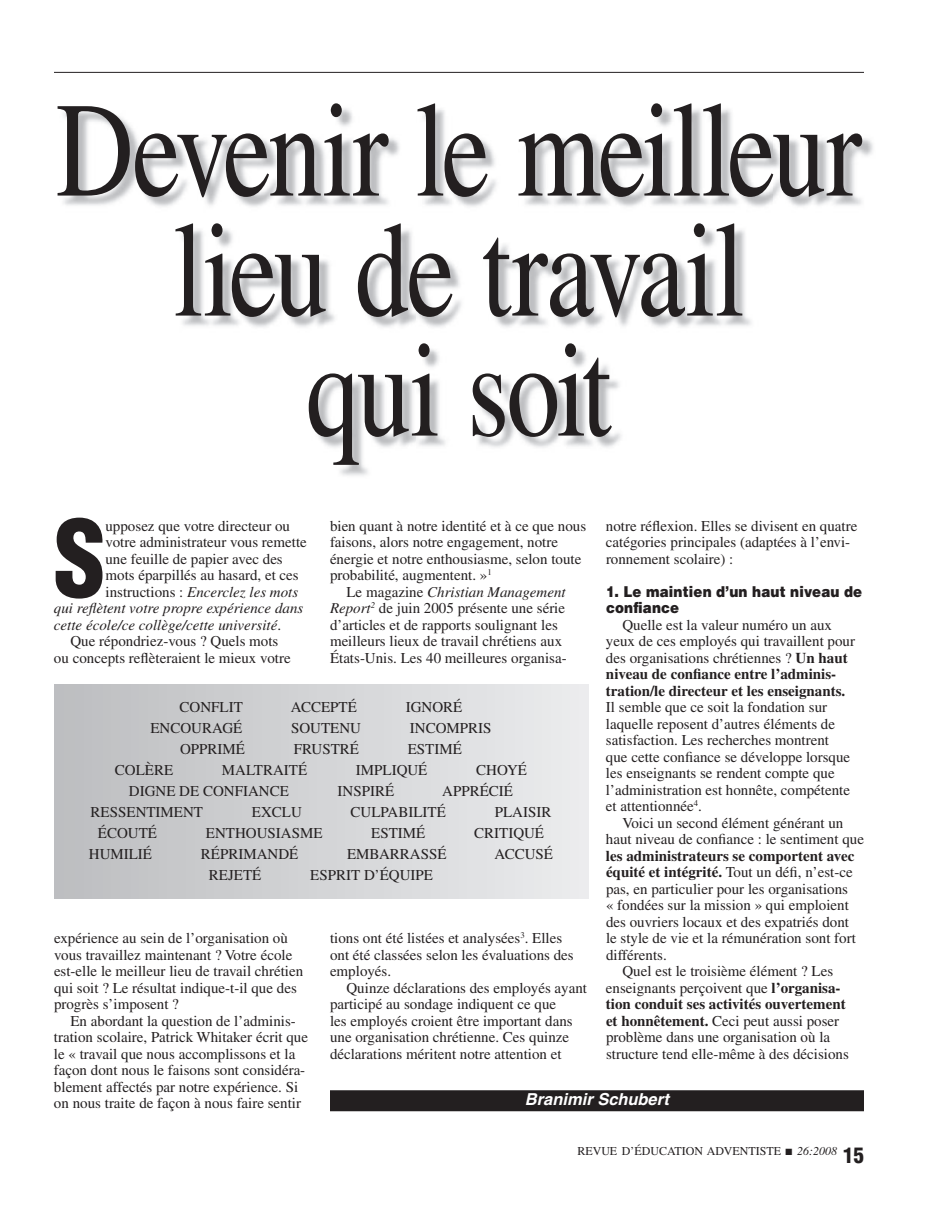
<style>
.page{position:relative;width:936px;height:1224px;background:#fff}
.page>*{position:absolute;margin:0;border:0;box-sizing:border-box;transform-origin:0 0}
.t1{font:135px/120px "Times";letter-spacing:-.025em;color:#231f20;text-align:center;scale:.8 1}
.t2{font:900 condensed 103.05px "Helvetica";color:#231f20}
.t3{font:900 condensed 21px "Helvetica";color:#231f20}
.t4{font:italic 700 16.5px "Helvetica";color:#fff}
.t5{font:15px/16.5px "Times";color:#231f20}
.t6{font:italic 15px "Times";color:#231f20}
.t7{font:700 15px "Times";color:#231f20}
.t8{font:900 15px/16.5px "Helvetica";letter-spacing:.015em;color:#231f20;scale:.9 1}
.t9{font:12px "Times";color:#231f20}
.s1{font-style:italic}
.s2{font-weight:700}
.s3{font-style:normal}
</style>
<div class="page">
<hr style="left:54px;top:72px;width:810px;height:1px;background:#231f20">
<div style="left:54px;top:684px;width:534px;height:214px;background:linear-gradient(to right,#bcbdc0,#ebeced)"></div>
<div style="left:330px;top:1090px;width:534px;height:21px;background:#231f20"></div>
<img style="left:63px;top:108px;width:810px;height:368px">
<h1 class="t1" style="left:56px;top:90px;width:1009px">Devenir le meilleur lieu de travail<br>qui soit</h1>
<h2 class="t2" style="left:54px;top:495px;width:53px">S</h2>
<p class="t5" style="left:105px;top:517px;width:186px">upposez que votre directeur ou</p>
<p class="t5" style="left:330px;top:517px;width:258px">bien quant à notre identité et à ce que nous faisons, alors notre engagement, notre énergie et notre enthousiasme, selon toute probabilité, augmentent. »<sup>1</sup></p>
<p class="t5" style="left:330px;top:583px;width:238px;text-indent:16px">Le magazine <span class="s1">Christian Management Report</span><sup>2</sup> de juin 2005 présente une série d’articles et de rapports soulignant les meilleurs lieux de travail chrétiens aux États-Unis. Les 40 meilleures organisa-</p>
<p class="t5" style="left:606px;top:517px;width:253px">notre réflexion. Elles se divisent en quatre catégories principales (adaptées à l’envi&shy;ronnement scolaire) :</p>
<p class="t8" style="left:606px;top:583px;width:286px">1. Le maintien d’un haut niveau de confiance</p>
<p class="t5" style="left:606px;top:616px;width:251px;text-indent:17px">Quelle est la valeur numéro un aux yeux de ces employés qui travaillent pour des organisations chrétiennes ? <span class="s2">Un haut niveau de confiance entre l’adminis&shy;tration/le directeur et les enseignants.</span></p>
<p class="t5" style="left:606px;top:699px;width:246px">Il semble que ce soit la fondation sur laquelle reposent d’autres éléments de satisfaction. Les recherches montrent que cette confiance se développe lorsque les enseignants se rendent compte que l’administration est honnête, compétente et attentionnée<sup>4</sup>.</p>
<p class="t5" style="left:606px;top:814px;width:260px;text-align:center">Voici un second élément générant un<br>haut niveau de confiance : le sentiment que</p>
<p class="t7" style="left:606px;top:847px;width:250px">les administrateurs se comportent avec</p>
<p class="t5" style="left:606px;top:864px;width:248px"><span class="s2">équité et intégrité.</span> Tout un défi, n’est-ce</p>
<p class="t5" style="left:606px;top:880px;width:244px">pas, en particulier pour les organisations</p>
<p class="t5" style="left:606px;top:897px;width:244px">« fondées sur la mission » qui emploient</p>
<p class="t5" style="left:606px;top:913px;width:245px">des ouvriers locaux et des expatriés dont</p>
<p class="t5" style="left:606px;top:930px;width:251px">le style de vie et la rémunération sont fort</p>
<p class="t5" style="left:606px;top:946px;width:62px">différents.</p>
<p class="t5" style="left:622px;top:963px;width:212px">Quel est le troisième élément ? Les</p>
<p class="t5" style="left:606px;top:979px;width:236px">enseignants perçoivent que <span class="s2">l’organisa-</span></p>
<p class="t7" style="left:606px;top:995px;width:241px">tion conduit ses activités ouvertement</p>
<p class="t5" style="left:606px;top:1012px;width:235px"><span class="s2">et honnêtement.</span> Ceci peut aussi poser</p>
<p class="t5" style="left:606px;top:1029px;width:226px">problème dans une organisation où la</p>
<p class="t5" style="left:606px;top:1045px;width:244px">structure tend elle-même à des décisions</p>
<p class="t5" style="left:105px;top:534px;width:203px">votre administrateur vous remette</p>
<p class="t5" style="left:105px;top:550px;width:179px">une feuille de papier avec des</p>
<p class="t5" style="left:105px;top:567px;width:195px">mots éparpillés au hasard, et ces</p>
<p class="t6" style="left:105px;top:583px;width:194px"><span class="s3">instructions :</span> Encerclez les mots</p>
<p class="t6" style="left:54px;top:600px;width:251px">qui reflètent votre propre expérience dans</p>
<p class="t6" style="left:54px;top:616px;width:229px">cette école/ce collège/cette université<span class="s3">.</span></p>
<p class="t5" style="left:70px;top:633px;width:209px">Que répondriez-vous ? Quels mots</p>
<p class="t5" style="left:54px;top:649px;width:238px">ou concepts reflèteraient le mieux votre</p>
<p class="t5" style="left:180px;top:698px;width:65px">CONFLIT</p>
<p class="t5" style="left:291px;top:698px;width:68px">ACCEPTÉ</p>
<p class="t5" style="left:406px;top:698px;width:58px">IGNORÉ</p>
<p class="t5" style="left:150px;top:719px;width:93px">ENCOURAGÉ</p>
<p class="t5" style="left:291px;top:719px;width:71px">SOUTENU</p>
<p class="t5" style="left:410px;top:719px;width:83px">INCOMPRIS</p>
<p class="t5" style="left:180px;top:740px;width:67px">OPPRIMÉ</p>
<p class="t5" style="left:294px;top:740px;width:67px">FRUSTRÉ</p>
<p class="t5" style="left:408px;top:740px;width:56px">ESTIMÉ</p>
<p class="t5" style="left:115px;top:761px;width:60px">COLÈRE</p>
<p class="t5" style="left:222px;top:761px;width:87px">MALTRAITÉ</p>
<p class="t5" style="left:356px;top:761px;width:73px">IMPLIQUÉ</p>
<p class="t5" style="left:476px;top:761px;width:52px">CHOYÉ</p>
<p class="t5" style="left:129px;top:782px;width:161px">DIGNE DE CONFIANCE</p>
<p class="t5" style="left:338px;top:782px;width:58px">INSPIRÉ</p>
<p class="t5" style="left:442px;top:782px;width:72px">APPRÉCIÉ</p>
<p class="t5" style="left:91px;top:803px;width:114px">RESSENTIMENT</p>
<p class="t5" style="left:252px;top:803px;width:51px">EXCLU</p>
<p class="t5" style="left:351px;top:803px;width:97px">CULPABILITÉ</p>
<p class="t5" style="left:495px;top:803px;width:58px">PLAISIR</p>
<p class="t5" style="left:98px;top:824px;width:61px">ÉCOUTÉ</p>
<p class="t5" style="left:206px;top:824px;width:118px">ENTHOUSIASME</p>
<p class="t5" style="left:371px;top:824px;width:56px">ESTIMÉ</p>
<p class="t5" style="left:474px;top:824px;width:71px">CRITIQUÉ</p>
<p class="t5" style="left:89px;top:845px;width:65px">HUMILIÉ</p>
<p class="t5" style="left:201px;top:845px;width:99px">RÉPRIMANDÉ</p>
<p class="t5" style="left:347px;top:845px;width:101px">EMBARRASSÉ</p>
<p class="t5" style="left:495px;top:845px;width:60px">ACCUSÉ</p>
<p class="t5" style="left:209px;top:866px;width:54px">REJETÉ</p>
<p class="t5" style="left:310px;top:866px;width:124px">ESPRIT D’ÉQUIPE</p>
<p class="t5" style="left:330px;top:930px;width:245px">tions ont été listées et analysées<sup>3</sup>. Elles ont été classées selon les évaluations des employés.</p>
<p class="t5" style="left:330px;top:979px;width:259px;text-indent:17px">Quinze déclarations des employés ayant participé au sondage indiquent ce que<br>les employés croient être important dans une organisation chrétienne. Ces quinze déclarations méritent notre attention et</p>
<p class="t5" style="left:54px;top:930px;width:251px">expérience au sein de l’organisation où vous travaillez maintenant ? Votre école est-elle le meilleur lieu de travail chrétien qui soit ? Le résultat indique-t-il que des progrès s’imposent ?</p>
<p class="t5" style="left:54px;top:1012px;width:256px;text-indent:17px">En abordant la question de l’adminis&shy;tration scolaire, Patrick Whitaker écrit que le « travail que nous accomplissons et la façon dont nous le faisons sont considéra&shy;blement affectés par notre expérience. Si on nous traite de façon à nous faire sentir</p>
<p class="t4" style="left:525px;top:1089px;width:146px">Branimir Schubert</p>
<p class="t9" style="left:577px;top:1145px;width:261px">REVUE D’ÉDUCATION ADVENTISTE ■ <span class="s1">26:2008</span></p>
<h3 class="t3" style="left:843px;top:1142px;width:22px">15</h3>
</div>
